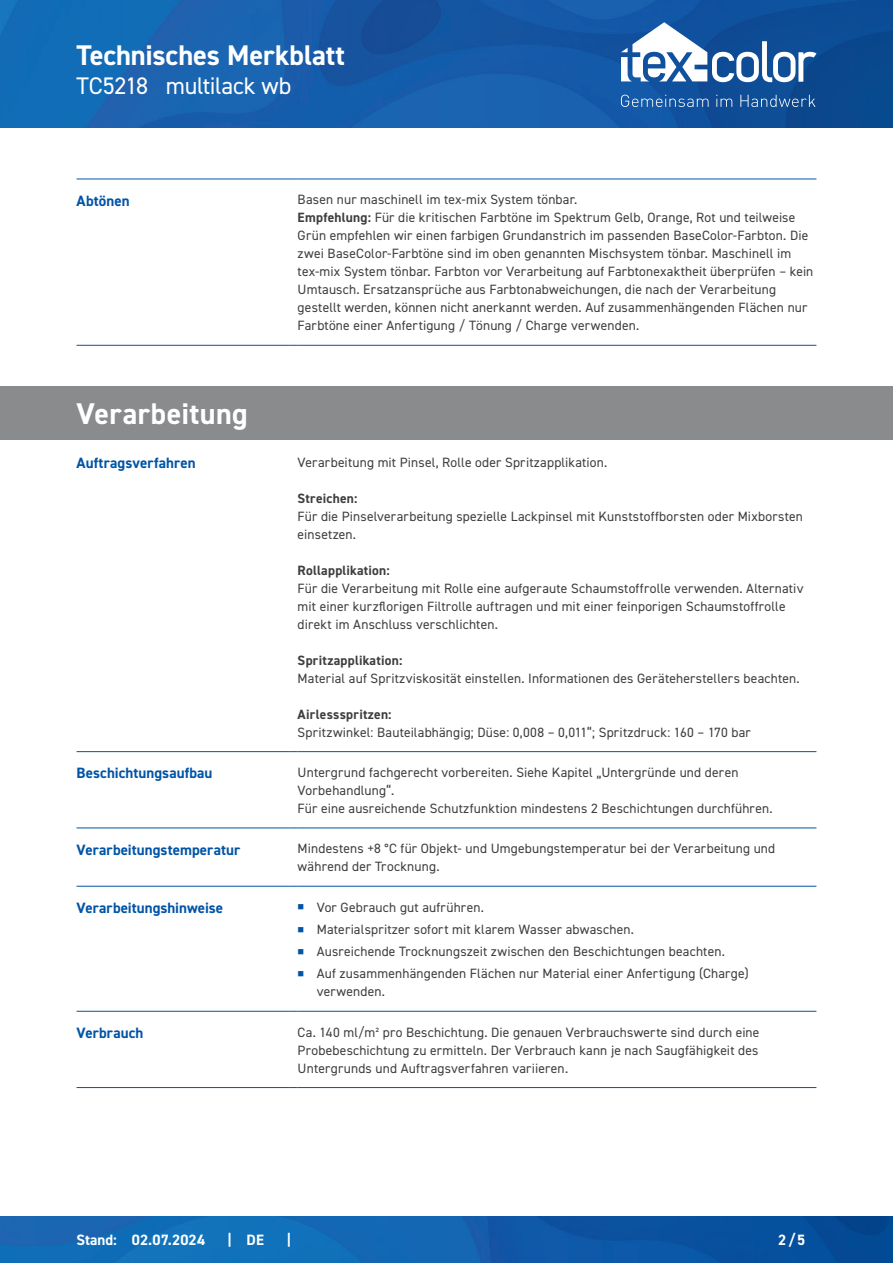
<style>
.page{position:relative;width:893px;height:1263px;background:#fff}
.page>*{position:absolute;margin:0;border:0;box-sizing:border-box;transform-origin:0 0}
.CB_AF_Kapitel_Ueberschrift{font:700 30px "DIN2014";letter-spacing:.015em;color:#fff}
.CB_AF_Kopf_TM{font:700 28.5px "DIN2014";letter-spacing:-.005em;color:#fff}
.CB_AF_Kopf_Produktname_klein{font:24px "DIN2014";letter-spacing:-.01em;color:#fff}
.CB_AF_Abschnitt_Ueberschrift{font:700 15px "DIN2014";letter-spacing:.005em;color:#0154a6}
.CB_AF_Fuß_Stand_linksb{font:700 15px "DIN2014";letter-spacing:.005em;color:#fff}
.CB_AF_Text_Standard{font:13.5px/18px "DIN2014";letter-spacing:.01em;color:#3e3e3f}
.s1{font-weight:700}
</style>
<div class="page">
<img style="left:0;top:0;width:893px;height:128px">
<img style="left:0;top:1216px;width:893px;height:47px">
<hr style="left:77px;top:179px;width:212px;height:1px;background:#0154a6">
<hr style="left:298px;top:179px;width:518px;height:1px;background:#0154a6">
<hr style="left:77px;top:345px;width:212px;height:1px;background:#0154a6">
<hr style="left:298px;top:345px;width:518px;height:1px;background:#0154a6">
<hr style="left:77px;top:751px;width:212px;height:1px;background:#0154a6">
<hr style="left:298px;top:751px;width:518px;height:1px;background:#0154a6">
<hr style="left:77px;top:827px;width:212px;height:1px;background:#0154a6">
<hr style="left:298px;top:827px;width:518px;height:1px;background:#0154a6">
<hr style="left:77px;top:886px;width:212px;height:1px;background:#0154a6">
<hr style="left:298px;top:886px;width:518px;height:1px;background:#0154a6">
<hr style="left:77px;top:1011px;width:212px;height:1px;background:#0154a6">
<hr style="left:298px;top:1011px;width:518px;height:1px;background:#0154a6">
<hr style="left:77px;top:1087px;width:212px;height:1px;background:#0154a6">
<hr style="left:298px;top:1087px;width:518px;height:1px;background:#0154a6">
<div style="left:0;top:386px;width:893px;height:53px;background:#8a8b8c"></div>
<svg style="left:621px;top:22px;width:195px;height:60px"></svg>
<svg style="left:621px;top:95px;width:194px;height:12px;background:#366caa"></svg>
<p class="CB_AF_Kopf_TM" style="left:77px;top:36px;width:270px">Technisches Merkblatt</p>
<p class="CB_AF_Kopf_Produktname_klein" style="left:77px;top:71px;width:73px">TC5218</p>
<p class="CB_AF_Kopf_Produktname_klein" style="left:166px;top:71px;width:127px">multilack wb</p>
<p class="CB_AF_Abschnitt_Ueberschrift" style="left:77px;top:190px;width:55px">Abtönen</p>
<p class="CB_AF_Text_Standard" style="left:298px;top:190px;width:517px">Basen nur maschinell im tex-mix System tönbar.<br><span class="s1">Empfehlung:</span> Für die kritischen Farbtöne im Spektrum Gelb, Orange, Rot und teilweise Grün empfehlen wir einen farbigen Grundanstrich im passenden BaseColor-Farbton. Die zwei BaseColor-Farbtöne sind im oben genannten Mischsystem tönbar. Maschinell im tex-mix System tönbar. Farbton vor Verarbeitung auf Farbtonexaktheit überprüfen – kein Umtausch. Ersatzansprüche aus Farbtonabweichungen, die nach der Verarbeitung gestellt werden, können nicht anerkannt werden. Auf zusammenhängenden Flächen nur Farbtöne einer Anfertigung / Tönung / Charge verwenden.</p>
<p class="CB_AF_Kapitel_Ueberschrift" style="left:77px;top:394px;width:173px">Verarbeitung</p>
<p class="CB_AF_Abschnitt_Ueberschrift" style="left:77px;top:453px;width:121px">Auftragsverfahren</p>
<p class="CB_AF_Text_Standard" style="left:298px;top:453px;width:311px">Verarbeitung mit Pinsel, Rolle oder Spritzapplikation.</p>
<p class="CB_AF_Text_Standard" style="left:298px;top:489px;width:507px"><span class="s1">Streichen:<br></span>Für die Pinselverarbeitung spezielle Lackpinsel mit Kunststoffborsten oder Mixborsten einsetzen.</p>
<p class="CB_AF_Text_Standard" style="left:298px;top:561px;width:507px"><span class="s1">Rollapplikation:<br></span>Für die Verarbeitung mit Rolle eine aufgeraute Schaumstoffrolle verwenden. Alternativ mit einer kurzflorigen Filtrolle auftragen und mit einer feinporigen Schaumstoffrolle direkt im Anschluss verschlichten.</p>
<p class="CB_AF_Text_Standard" style="left:298px;top:651px;width:504px"><span class="s1">Spritzapplikation:<br></span>Material auf Spritzviskosität einstellen. Informationen des Geräteherstellers beachten.</p>
<p class="CB_AF_Text_Standard" style="left:298px;top:705px;width:455px"><span class="s1">Airlessspritzen:<br></span>Spritzwinkel: Bauteilabhängig; Düse: 0,008 – 0,011“; Spritzdruck: 160 – 170 bar</p>
<p class="CB_AF_Abschnitt_Ueberschrift" style="left:77px;top:763px;width:137px">Beschichtungsaufbau</p>
<p class="CB_AF_Text_Standard" style="left:298px;top:763px;width:476px">Untergrund fachgerecht vorbereiten. Siehe Kapitel „Untergründe und deren<br>Vorbehandlung“.<br>Für eine ausreichende Schutzfunktion mindestens 2 Beschichtungen durchführen.</p>
<p class="CB_AF_Abschnitt_Ueberschrift" style="left:77px;top:839px;width:165px">Verarbeitungstemperatur</p>
<p class="CB_AF_Text_Standard" style="left:298px;top:839px;width:479px">Mindestens +8 °C für Objekt- und Umgebungstemperatur bei der Verarbeitung und während der Trocknung.</p>
<p class="CB_AF_Abschnitt_Ueberschrift" style="left:77px;top:898px;width:148px">Verarbeitungshinweise</p>
<p class="CB_AF_Text_Standard" style="left:317px;top:898px;width:169px">Vor Gebrauch gut aufrühren.</p>
<p class="CB_AF_Text_Standard" style="left:317px;top:920px;width:319px">Materialspritzer sofort mit klarem Wasser abwaschen.</p>
<p class="CB_AF_Text_Standard" style="left:317px;top:942px;width:410px">Ausreichende Trocknungszeit zwischen den Beschichtungen beachten.</p>
<p class="CB_AF_Text_Standard" style="left:317px;top:964px;width:433px">Auf zusammenhängenden Flächen nur Material einer Anfertigung (Charge) verwenden.</p>
<p class="CB_AF_Abschnitt_Ueberschrift" style="left:77px;top:1023px;width:68px">Verbrauch</p>
<p class="CB_AF_Text_Standard" style="left:298px;top:1023px;width:463px;text-align:justify">Ca. 140 ml/m² pro Beschichtung. Die genauen Verbrauchswerte sind durch eine Probebeschichtung zu ermitteln. Der Verbrauch kann je nach Saugfähigkeit des Untergrunds und Auftragsverfahren variieren.</p>
<p class="CB_AF_Fuß_Stand_linksb" style="left:77px;top:1230px;width:42px">Stand:</p>
<p class="CB_AF_Fuß_Stand_linksb" style="left:132px;top:1230px;width:75px">02.07.2024</p>
<p class="CB_AF_Fuß_Stand_linksb" style="left:227px;top:1229px;width:6px">|</p>
<p class="CB_AF_Fuß_Stand_linksb" style="left:247px;top:1230px;width:19px">DE</p>
<p class="CB_AF_Fuß_Stand_linksb" style="left:287px;top:1229px;width:6px">|</p>
<p class="CB_AF_Fuß_Stand_linksb" style="left:778px;top:1230px;width:29px">2/5</p>
</div>
